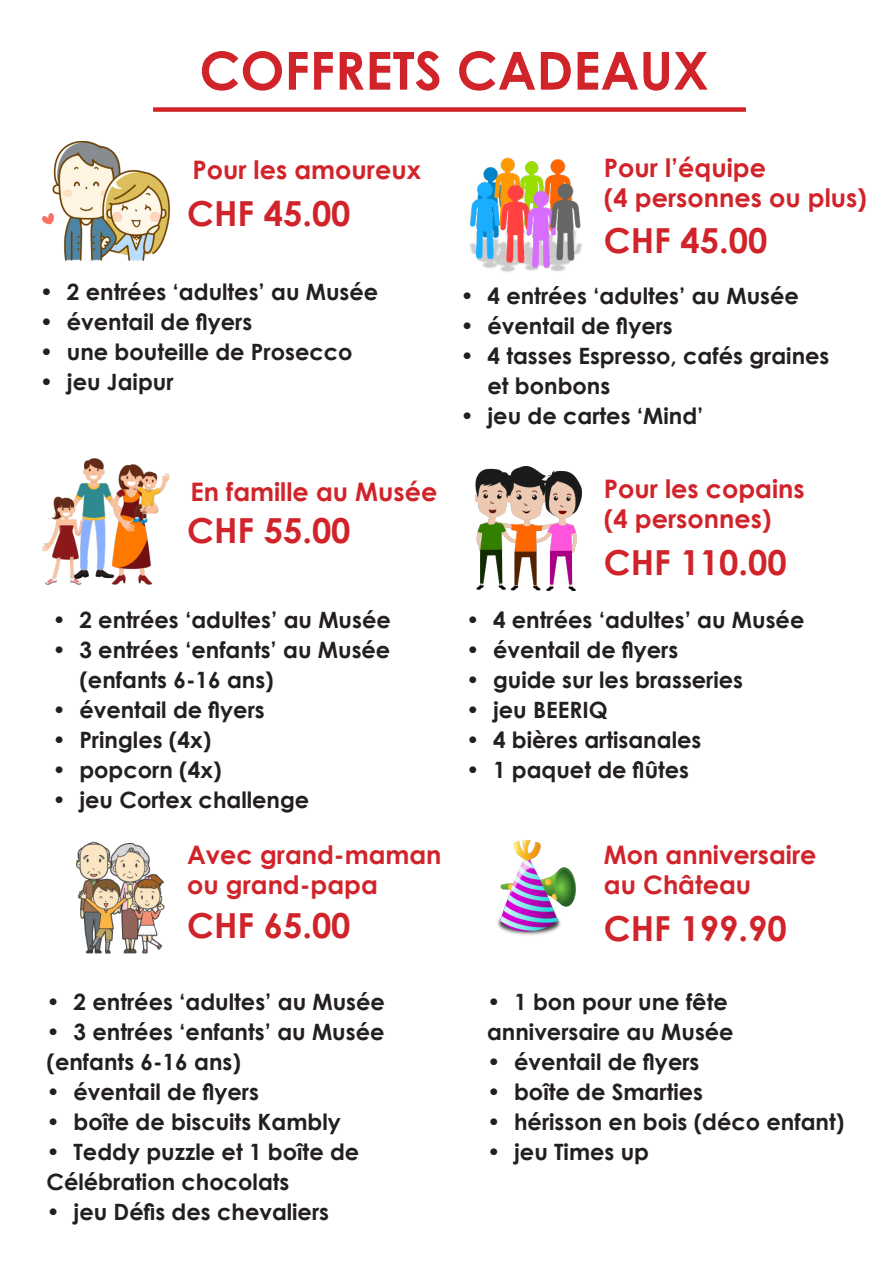
<style>
.page{position:relative;width:893px;height:1263px;background:#fff}
.page>*{position:absolute;margin:0;border:0;box-sizing:border-box;transform-origin:0 0}
.t1{font:700 52.5px "Century Gothic";color:#d1232a}
.t2{font:700 34.5px "Century Gothic";color:#d1232a}
.t3{font:700 25.5px "Century Gothic";color:#d1232a}
.t4{font:700 22.5px/30px "Century Gothic";color:#231f20}
</style>
<div class="page">
<img style="left:42px;top:141px;width:128px;height:119px">
<img style="left:76px;top:841px;width:89px;height:113px">
<div style="left:153px;top:107px;width:593px;height:5px;background:#d1232a"></div>
<img style="left:475px;top:466px;width:107px;height:124px">
<img style="left:42px;top:458px;width:128px;height:126px">
<img style="left:470px;top:157px;width:112px;height:115px">
<img style="left:497px;top:840px;width:79px;height:95px">
<p class="t1" style="left:199px;top:38px;width:511px">COFFRETS CADEAUX</p>
<p class="t3" style="left:192px;top:154px;width:230px">Pour les amoureux</p>
<p class="t2" style="left:187px;top:191px;width:165px">CHF 45.00</p>
<p class="t3" style="left:604px;top:151px;width:164px">Pour l’équipe</p>
<p class="t3" style="left:604px;top:181px;width:265px">(4 personnes ou plus)</p>
<p class="t2" style="left:604px;top:219px;width:165px">CHF 45.00</p>
<p class="t4" style="left:40px;top:276px;width:340px">• 2 entrées ‘adultes’ au Musée</p>
<p class="t4" style="left:40px;top:306px;width:214px">• éventail de flyers</p>
<p class="t4" style="left:40px;top:336px;width:314px">• une bouteille de Prosecco</p>
<p class="t4" style="left:40px;top:366px;width:135px">• jeu Jaipur</p>
<p class="t4" style="left:460px;top:280px;width:340px">• 4 entrées ‘adultes’ au Musée</p>
<p class="t4" style="left:460px;top:310px;width:214px">• éventail de flyers</p>
<p class="t4" style="left:487px;top:340px;width:344px;text-indent:-27px">• 4 tasses Espresso, cafés graines et bonbons</p>
<p class="t4" style="left:460px;top:400px;width:244px">• jeu de cartes ‘Mind’</p>
<p class="t3" style="left:191px;top:475px;width:248px">En famille au Musée</p>
<p class="t2" style="left:187px;top:509px;width:165px">CHF 55.00</p>
<p class="t3" style="left:604px;top:473px;width:202px">Pour les copains</p>
<p class="t3" style="left:604px;top:503px;width:169px">(4 personnes)</p>
<p class="t2" style="left:604px;top:541px;width:184px">CHF 110.00</p>
<p class="t4" style="left:52px;top:604px;width:340px">• 2 entrées ‘adultes’ au Musée</p>
<p class="t4" style="left:79px;top:634px;width:312px;text-indent:-27px">• 3 entrées ‘enfants’ au Musée (enfants 6-16 ans)</p>
<p class="t4" style="left:52px;top:694px;width:214px">• éventail de flyers</p>
<p class="t4" style="left:52px;top:724px;width:160px">• Pringles (4x)</p>
<p class="t4" style="left:52px;top:754px;width:171px">• popcorn (4x)</p>
<p class="t4" style="left:52px;top:784px;width:258px">• jeu Cortex challenge</p>
<p class="t4" style="left:466px;top:605px;width:340px">• 4 entrées ‘adultes’ au Musée</p>
<p class="t4" style="left:466px;top:635px;width:214px">• éventail de flyers</p>
<p class="t4" style="left:466px;top:665px;width:279px">• guide sur les brasseries</p>
<p class="t4" style="left:466px;top:695px;width:143px">• jeu BEERIQ</p>
<p class="t4" style="left:466px;top:725px;width:237px">• 4 bières artisanales</p>
<p class="t4" style="left:466px;top:755px;width:225px">• 1 paquet de flûtes</p>
<p class="t3" style="left:187px;top:839px;width:256px">Avec grand-maman</p>
<p class="t3" style="left:187px;top:869px;width:192px">ou grand-papa</p>
<p class="t3" style="left:604px;top:839px;width:214px">Mon anniversaire</p>
<p class="t3" style="left:604px;top:869px;width:149px">au Château</p>
<p class="t2" style="left:187px;top:904px;width:165px">CHF 65.00</p>
<p class="t2" style="left:604px;top:907px;width:184px">CHF 199.90</p>
<p class="t4" style="left:47px;top:986px;width:340px">• 2 entrées ‘adultes’ au Musée</p>
<p class="t4" style="left:47px;top:1016px;width:339px">• 3 entrées ‘enfants’ au Musée</p>
<p class="t4" style="left:47px;top:1046px;width:196px">(enfants 6-16 ans)</p>
<p class="t4" style="left:47px;top:1076px;width:214px">• éventail de flyers</p>
<p class="t4" style="left:47px;top:1106px;width:296px">• boîte de biscuits Kambly</p>
<p class="t4" style="left:47px;top:1136px;width:314px">• Teddy puzzle et 1 boîte de</p>
<p class="t4" style="left:47px;top:1166px;width:244px">Célébration chocolats</p>
<p class="t4" style="left:47px;top:1196px;width:284px">• jeu Défis des chevaliers</p>
<p class="t4" style="left:487px;top:986px;width:242px">• 1 bon pour une fête</p>
<p class="t4" style="left:487px;top:1016px;width:248px">anniversaire au Musée</p>
<p class="t4" style="left:487px;top:1046px;width:214px">• éventail de flyers</p>
<p class="t4" style="left:487px;top:1076px;width:217px">• boîte de Smarties</p>
<p class="t4" style="left:487px;top:1106px;width:359px">• hérisson en bois (déco enfant)</p>
<p class="t4" style="left:487px;top:1136px;width:163px">• jeu Times up</p>
</div>
